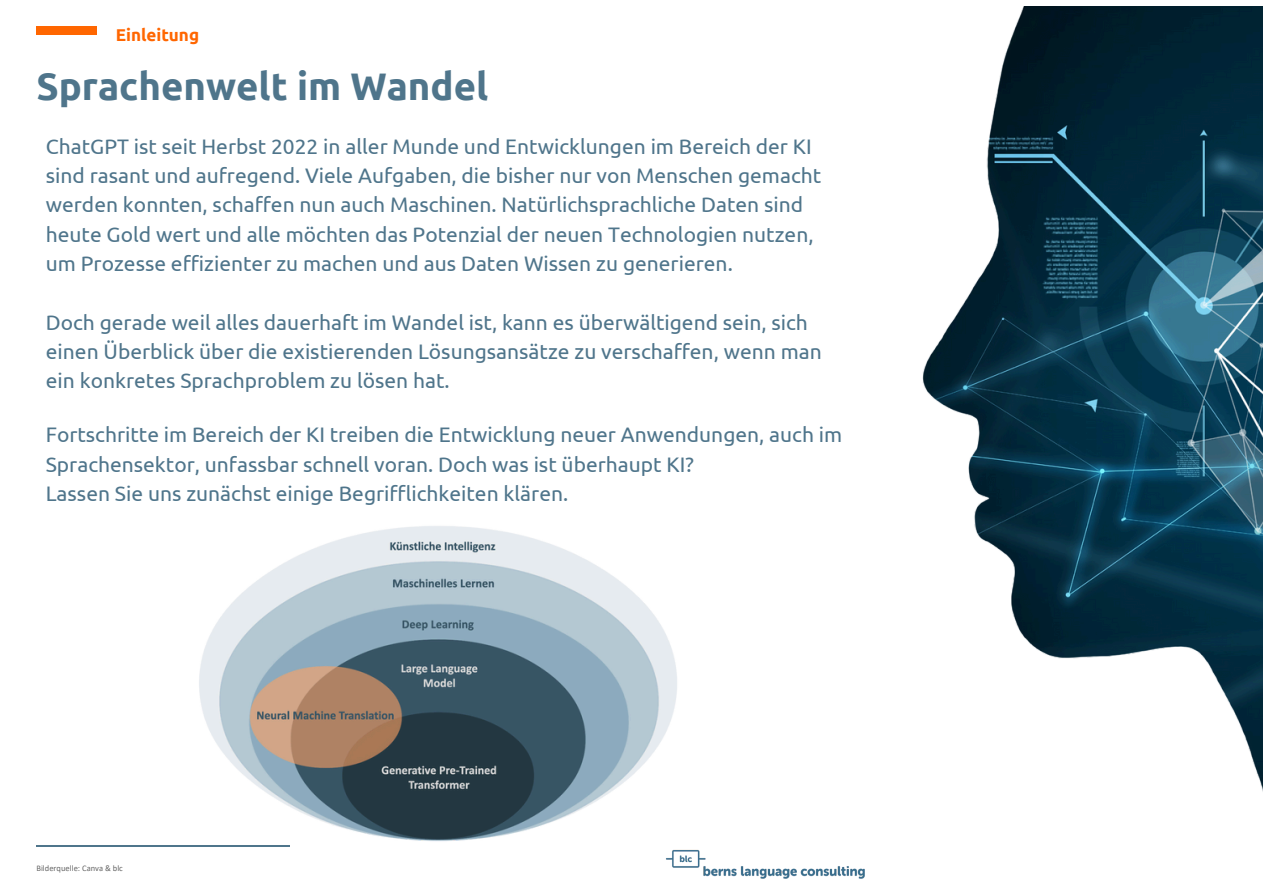
<style>
.page{position:relative;width:1263px;height:894px;background:#fff}
.page>*{position:absolute;margin:0;border:0;box-sizing:border-box;transform-origin:0 0}
.t1{font:700 38.4px "Ubuntu";color:#4f758b}
.t2{font:21px/29.2px "Ubuntu";color:#4f758b}
.t3{font:700 17.1px "Ubuntu";color:#f60}
.t4{font:8.55px "Calibri";color:#676767}
</style>
<div class="page">
<img style="left:703px;top:866px;width:162px;height:13px">
<img style="left:37px;top:27px;width:59px;height:8px">
<hr style="left:36px;top:844px;width:254px;height:1px;background:#4f758b">
<img style="left:132px;top:526px;width:643px;height:343px">
<img style="left:631px;top:6px;width:632px;height:818px">
<h2 class="t3" style="left:116px;top:25px;width:85px">Einleitung</h2>
<p class="t1" style="left:36px;top:64px;width:453px">Sprachenwelt im Wandel</p>
<h2 class="t2" style="left:46px;top:131px;width:777px">ChatGPT ist seit Herbst 2022 in aller Munde und Entwicklungen im Bereich der KI sind rasant und aufregend. Viele Aufgaben, die bisher nur von Menschen gemacht werden konnten, schaffen nun auch Maschinen. Natürlichsprachliche Daten sind heute Gold wert und alle möchten das Potenzial der neuen Technologien nutzen, um Prozesse effizienter zu machen und aus Daten Wissen zu generieren.</h2>
<p class="t2" style="left:46px;top:307px;width:777px">Doch gerade weil alles dauerhaft im Wandel ist, kann es überwältigend sein, sich einen Überblick über die existierenden Lösungsansätze zu verschaffen, wenn man ein konkretes Sprachproblem zu lösen hat.</p>
<h2 class="t2" style="left:46px;top:420px;width:798px">Fortschritte im Bereich der KI treiben die Entwicklung neuer Anwendungen, auch im<br>Sprachensektor, unfassbar schnell voran. Doch was ist überhaupt KI?<br>Lassen Sie uns zunächst einige Begrifflichkeiten klären.</h2>
<p class="t4" style="left:36px;top:864px;width:88px">Bilderquelle: Canva &amp; blc</p>
</div>
